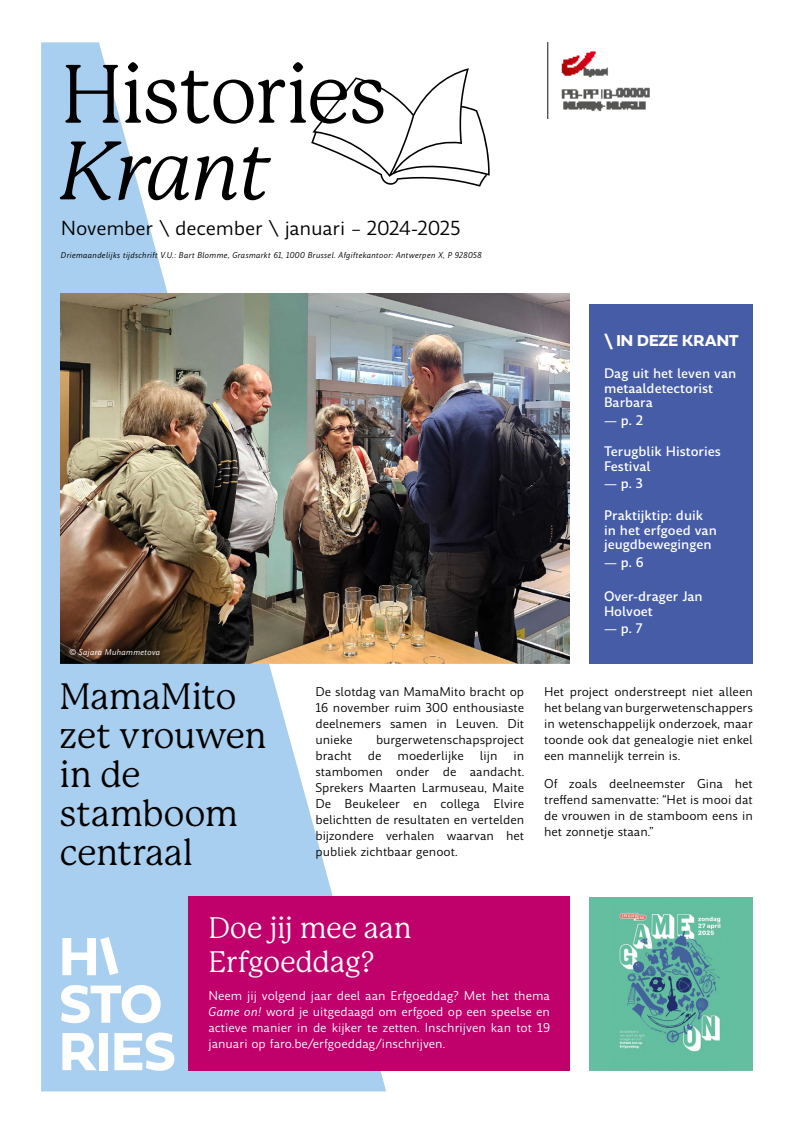
<style>
.page{position:relative;width:794px;height:1134px;background:#fff}
.page>*{position:absolute;margin:0;border:0;box-sizing:border-box;transform-origin:0 0}
.t1{font:81px/76.6px "P22 Mackinac Pro";letter-spacing:-.03em;color:#000}
.Titel__medium{font:36px/39px "P22 Mackinac Pro";letter-spacing:-.015em;color:#000}
.Titel__gewoon{font:29px/34px "P22 Mackinac Pro";letter-spacing:-.005em;color:#fff}
.t2{font:19px "Amulya";letter-spacing:-.01em;color:#000}
.t3{font:16.5px "Fieldwork Geo Bold";color:#fff}
.t4{font:500 13px/14.7px "Amulya";color:#fff}
.Body{font:12px/16px "Amulya";color:#000;text-align:justify}
.Body__nieuws{font:12px/16px "Amulya";color:#fff;text-align:justify}
.t5{font:italic 8px "Amulya";letter-spacing:.01em;color:#000}
.Titel__groot{font:italic 8px "Amulya";letter-spacing:.01em;color:#fff}
.s1{font-style:italic}
</style>
<div class="page">
<svg style="left:41px;top:42px;width:345px;height:1049px;fill:#a8cfef"></svg>
<svg style="left:311px;top:68px;width:179px;height:119px"></svg>
<div style="left:189px;top:896px;width:381px;height:175px;background:#c0016b"></div>
<div style="left:590px;top:304px;width:163px;height:360px;background:#465ca6"></div>
<img style="left:590px;top:897px;width:163px;height:174px">
<img style="left:61px;top:293px;width:509px;height:371px">
<img style="left:547px;top:43px;width:103px;height:76px">
<svg style="left:62px;top:937px;width:56px;height:38px"></svg>
<svg style="left:61px;top:985px;width:100px;height:38px"></svg>
<svg style="left:62px;top:1033px;width:35px;height:37px"></svg>
<div style="left:99px;top:1033px;width:9px;height:37px;background:#fff"></div>
<svg style="left:114px;top:1032px;width:60px;height:39px"></svg>
<p class="t1" style="left:61px;top:57px;width:328px">Histories<br><span class="s1">Krant</span></p>
<p class="t2" style="left:61px;top:216px;width:401px">November \ december \ januari – 2024-2025</p>
<p class="t5" style="left:61px;top:250px;width:422px">Driemaandelijks tijdschrift V.U.: Bart Blomme, Grasmarkt 61, 1000 Brussel. Afgiftekantoor: Antwerpen X, P 928058</p>
<p class="Titel__groot" style="left:69px;top:647px;width:92px">© Sajara Muhammetova</p>
<p class="Titel__medium" style="left:60px;top:677px;width:208px">MamaMito zet vrouwen in de stamboom centraal</p>
<p class="Body" style="left:315px;top:684px;width:210px">De slotdag van MamaMito bracht op 16 november ruim 300 enthousiaste deelnemers samen in Leuven. Dit unieke</p>
<p class="Body" style="left:376px;top:732px;width:150px">burgerwetenschapsproject</p>
<p class="Body" style="left:315px;top:748px;width:38px">bracht</p>
<p class="Body" style="left:368px;top:748px;width:15px">de</p>
<p class="Body" style="left:397px;top:748px;width:68px">moederlijke</p>
<p class="Body" style="left:480px;top:748px;width:19px">lijn</p>
<p class="Body" style="left:315px;top:748px;width:210px;text-indent:198px">in stambomen onder de aandacht.<br>Sprekers Maarten Larmuseau, Maite De Beukeleer en collega Elvire belichtten de resultaten en vertelden bijzondere verhalen waarvan het publiek zichtbaar genoot.</p>
<p class="t3" style="left:604px;top:328px;width:136px">\ IN DEZE KRANT</p>
<p class="t4" style="left:604px;top:366px;width:134px">Dag uit het leven van metaaldetectorist<br>Barbara</p>
<p class="t4" style="left:604px;top:413px;width:41px">— p. 2</p>
<p class="t4" style="left:604px;top:444px;width:118px">Terugblik Histories<br>Festival</p>
<p class="t4" style="left:604px;top:476px;width:40px">— p. 3</p>
<p class="t4" style="left:604px;top:508px;width:114px">Praktijktip: duik in het erfgoed van jeugdbewegingen</p>
<p class="t4" style="left:604px;top:555px;width:41px">— p. 6</p>
<p class="t4" style="left:604px;top:589px;width:100px">Over-drager Jan<br>Holvoet</p>
<p class="t4" style="left:604px;top:621px;width:40px">— p. 7</p>
<p class="Body" style="left:544px;top:684px;width:210px">Het project onderstreept niet alleen het belang van burgerwetenschappers in wetenschappelijk onderzoek, maar toonde ook dat genealogie niet enkel een mannelijk terrein is.</p>
<p class="Body" style="left:544px;top:775px;width:210px">Of zoals deelneemster Gina het treffend samenvatte: “Het is mooi dat de vrouwen in de stamboom eens in het zonnetje staan.”</p>
<p class="Titel__gewoon" style="left:208px;top:911px;width:205px">Doe jij mee aan<br>Erfgoeddag?</p>
<p class="Body__nieuws" style="left:208px;top:988px;width:343px">Neem jij volgend jaar deel aan Erfgoeddag? Met het thema <span class="s1">Game on!</span> word je uitgedaagd om erfgoed op een speelse en actieve manier in de kijker te zetten. Inschrijven kan tot 19 januari op faro.be/erfgoeddag/inschrijven.</p>
</div>
